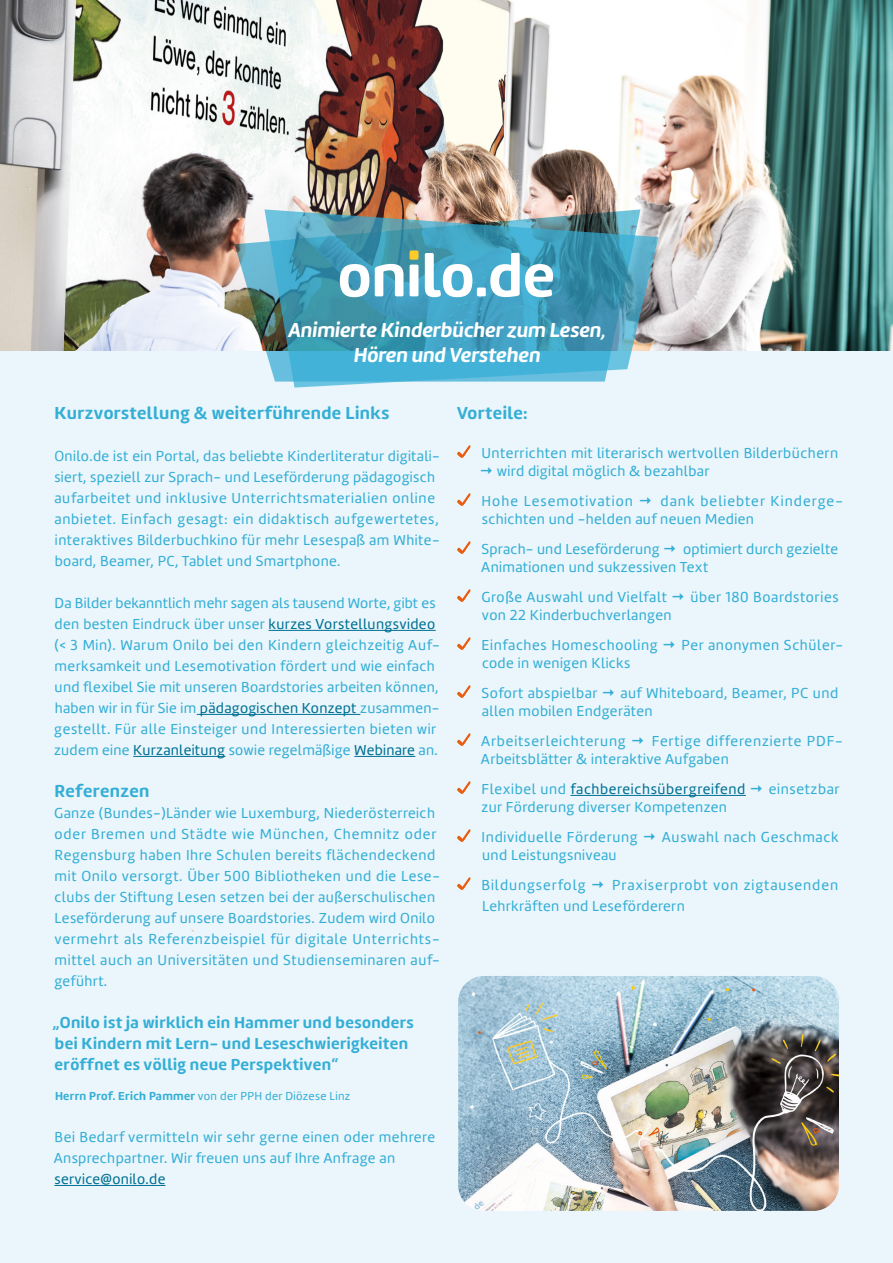
<style>
.page{position:relative;width:893px;height:1263px;background:#eaf6fb}
.page>*{position:absolute;margin:0;border:0;box-sizing:border-box;transform-origin:0 0}
.t1{font:21px/25.2px "Marine Rounded Bold Italic";color:#fff;text-align:center}
.t2{font:18px "Marine Rounded Bold";letter-spacing:.025em;color:#34aed6}
.t3{font:16.5px/21px "Marine Rounded Bold";letter-spacing:.025em;color:#34aed6}
.t4{font:15px/21px "Marine Rounded Regular";letter-spacing:.03em;color:#34aed6}
.t5{font:15px "Marine Rounded Regular";letter-spacing:.04em;color:#007094}
.t6{font:15px "Marine Rounded Regular";letter-spacing:.055em;color:#34aed6}
.t7{font:15px "Marine Rounded Regular";letter-spacing:.07em;color:#34aed6}
.t8{font:12px "Marine Rounded Regular";letter-spacing:.025em;color:#34aed6}
.s1{color:#007094}
.s2{font-family:"Marine Rounded Bold"}
.s3{color:#34aed6}
</style>
<div class="page">
<img style="left:0;top:0;width:893px;height:351px">
<img style="left:234px;top:209px;width:30px;height:142px">
<svg style="left:264px;top:209px;width:394px;height:179px;background:#56a3ba"></svg>
<hr style="left:269px;top:630px;width:167px;height:1px;background:#007094">
<hr style="left:197px;top:714px;width:163px;height:1px;background:#007094">
<hr style="left:133px;top:756px;width:92px;height:1px;background:#007094">
<hr style="left:354px;top:756px;width:61px;height:1px;background:#007094">
<hr style="left:54px;top:1185px;width:111px;height:1px;background:#007094">
<hr style="left:570px;top:795px;width:176px;height:1px;background:#007094">
<svg style="left:457px;top:445px;width:14px;height:13px"></svg>
<svg style="left:457px;top:493px;width:14px;height:13px"></svg>
<svg style="left:457px;top:541px;width:14px;height:13px"></svg>
<svg style="left:457px;top:589px;width:14px;height:13px"></svg>
<svg style="left:457px;top:637px;width:14px;height:13px"></svg>
<svg style="left:457px;top:685px;width:14px;height:13px"></svg>
<svg style="left:457px;top:733px;width:14px;height:13px"></svg>
<svg style="left:457px;top:781px;width:14px;height:13px"></svg>
<svg style="left:457px;top:829px;width:14px;height:13px"></svg>
<svg style="left:457px;top:877px;width:14px;height:13px"></svg>
<svg style="left:340px;top:264px;width:29px;height:33px"></svg>
<svg style="left:375px;top:264px;width:28px;height:32px"></svg>
<div style="left:410px;top:250px;width:8px;height:10px;background:#ffcb28;border-radius:2px"></div>
<svg style="left:425px;top:253px;width:47px;height:44px;background:#a1d3e3"></svg>
<div style="left:477px;top:287px;width:9px;height:9px;background:#fff;border-radius:2px"></div>
<svg style="left:490px;top:253px;width:63px;height:44px;background:#9bcedf"></svg>
<div style="left:410px;top:265px;width:8px;height:31px;background:#fff;border-radius:2px"></div>
<img style="left:458px;top:976px;width:381px;height:235px">
<h1 class="t1" style="left:288px;top:317px;width:319px">Animierte Kinderbücher zum Lesen,<br>Hören und Verstehen</h1>
<p class="t2" style="left:55px;top:401px;width:336px">Kurzvorstellung &amp; weiterführende Links</p>
<p class="t4" style="left:54px;top:445px;width:387px">Onilo.de ist ein Portal, das beliebte Kinderliteratur digitali&shy;siert, speziell zur Sprach- und Leseförderung pädagogisch aufarbeitet und inklusive Unterrichtsmaterialien online anbietet. Einfach gesagt: ein didaktisch aufgewertetes, interaktives Bilderbuchkino für mehr Lesespaß am White&shy;board, Beamer, PC, Tablet und Smartphone.</p>
<p class="t4" style="left:54px;top:592px;width:387px">Da Bilder bekanntlich mehr sagen als tausend Worte, gibt es den besten Eindruck über unser <span class="s1">kurzes Vorstellungsvideo </span>(&lt; 3 Min). Warum Onilo bei den Kindern gleichzeitig Auf&shy;merksamkeit und Lesemotivation fördert und wie einfach und flexibel Sie mit unseren Boardstories arbeiten können, haben wir in für Sie im <span class="s1">pädagogischen Konzept</span> zusammen&shy;gestellt. Für alle Einsteiger und Interessierten bieten wir zudem eine <span class="s1">Kurzanleitung</span> sowie regelmäßige <span class="s1">Webinare</span> an.</p>
<p class="t2" style="left:55px;top:779px;width:96px">Referenzen</p>
<p class="t4" style="left:54px;top:802px;width:387px">Ganze (Bundes-)Länder wie Luxemburg, Niederösterreich oder Bremen und Städte wie München, Chemnitz oder Regensburg haben Ihre Schulen bereits flächendeckend mit Onilo versorgt. Über 500 Bibliotheken und die Lese&shy;clubs der Stiftung Lesen setzen bei der außerschulischen Leseförderung auf unsere Boardstories. Zudem wird Onilo vermehrt als Referenzbeispiel für digitale Unterrichts&shy;mittel auch an Universitäten und Studienseminaren auf&shy;geführt.</p>
<p class="t3" style="left:53px;top:1012px;width:362px">„Onilo ist ja wirklich ein Hammer und besonders bei Kindern mit Lern- und Leseschwierigkeiten eröffnet es völlig neue Perspektiven“</p>
<p class="t8" style="left:55px;top:1088px;width:297px"><span class="s2">Herrn Prof. Erich Pammer</span> von der PPH der Diözese Linz</p>
<p class="t4" style="left:54px;top:1126px;width:383px">Bei Bedarf vermitteln wir sehr gerne einen oder mehrere<br>Ansprechpartner. Wir freuen uns auf Ihre Anfrage an</p>
<p class="t5" style="left:54px;top:1169px;width:113px">service@onilo.de</p>
<p class="t2" style="left:457px;top:401px;width:72px">Vorteile:</p>
<p class="t4" style="left:497px;top:444px;width:343px;line-height:18px;text-indent:-15px">Unterrichten mit literarisch wertvollen Bilderbüchern wird digital möglich &amp; bezahlbar</p>
<p class="t7" style="left:481px;top:491px;width:153px">Hohe Lesemotivation</p>
<p class="t4" style="left:482px;top:492px;width:363px;line-height:18px;text-indent:179px">dank beliebter Kinderge&shy;schichten und -helden auf neuen Medien</p>
<p class="t4" style="left:481px;top:538px;width:180px">Sprach- und Leseförderung</p>
<p class="t4" style="left:481px;top:540px;width:358px;line-height:18px;text-indent:202px">optimiert durch gezielte<br>Animationen und sukzessiven Text</p>
<p class="t4" style="left:481px;top:586px;width:187px">Große Auswahl und Vielfalt</p>
<p class="t4" style="left:690px;top:586px;width:150px">über 180 Boardstories</p>
<p class="t4" style="left:481px;top:600px;width:192px;line-height:30px">von 22 Kinderbuchverlangen<br>Einfaches Homeschooling</p>
<p class="t4" style="left:681px;top:634px;width:163px">Per anonymen Schüler-</p>
<p class="t4" style="left:481px;top:648px;width:151px;line-height:30px">code in wenigen Klicks<br>Sofort abspielbar</p>
<p class="t4" style="left:482px;top:684px;width:358px;line-height:18px;text-indent:138px">auf Whiteboard, Beamer, PC und allen mobilen Endgeräten</p>
<p class="t6" style="left:481px;top:731px;width:146px">Arbeitserleichterung</p>
<p class="t4" style="left:481px;top:732px;width:363px;line-height:18px;text-indent:171px">Fertige differenzierte PDF-<br>Arbeitsblätter &amp; interaktive Aufgaben</p>
<p class="t5" style="left:481px;top:779px;width:265px"><span class="s3">Flexibel und</span> fachbereichsübergreifend</p>
<p class="t4" style="left:769px;top:778px;width:72px">einsetzbar</p>
<p class="t4" style="left:481px;top:792px;width:247px;line-height:30px">zur Förderung diverser Kompetenzen<br>Individuelle Förderung</p>
<p class="t4" style="left:662px;top:826px;width:178px">Auswahl nach Geschmack</p>
<p class="t4" style="left:481px;top:840px;width:137px;line-height:30px">und Leistungsniveau<br>Bildungserfolg</p>
<p class="t4" style="left:482px;top:874px;width:357px;text-indent:130px">Praxiserprobt von zigtausenden<br>Lehrkräften und Leseförderern</p>
</div>
